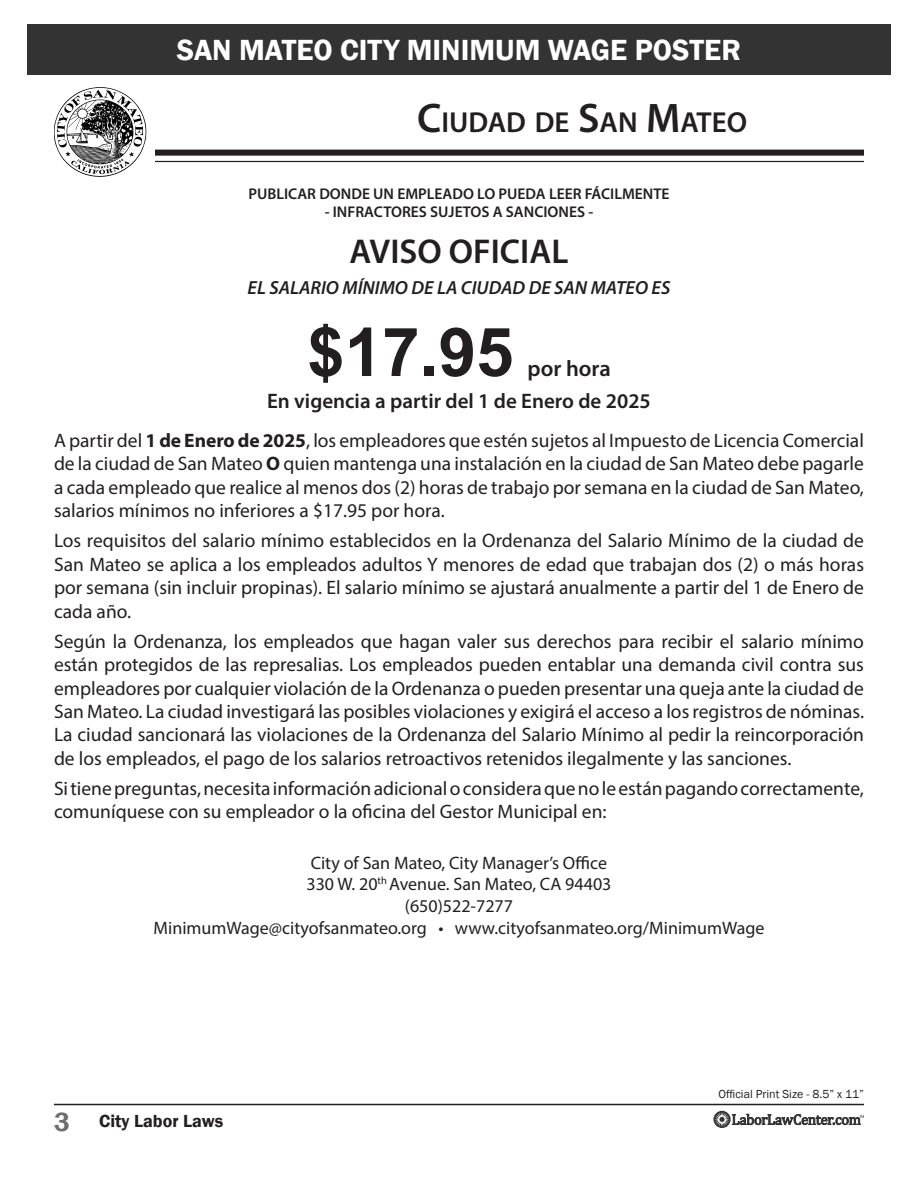
<style>
.page{position:relative;width:918px;height:1188px;background:#fff}
.page>*{position:absolute;margin:0;border:0;box-sizing:border-box;transform-origin:0 0}
.t1{font:700 67.5px "Arial";color:#231f20}
.t2{font:600 34.5px "Myriad Pro";color:#231f20}
.t3{font:600 30px "Franklin Gothic";color:#fff}
.t4{font:600 28.95px "Myriad Pro";color:#231f20}
.t5{font:600 22.5px "Myriad Pro";color:#231f20}
.t6{font:600 21px "Myriad Pro";color:#231f20}
.t7{font:19.5px/23.4px "Myriad Pro";color:#231f20;text-align:justify}
.t8{font:italic 600 19.05px "Myriad Pro";color:#231f20}
.t9{font:18px "Myriad Pro";color:#231f20}
.t10{font:600 18px "Franklin Gothic";color:#231f20}
.t11{font:600 15.6px "Myriad Pro";color:#231f20}
.t12{font:12px "Franklin Gothic";color:#231f20}
.s1{font-size:41.4px}
.s2{font-weight:700}
.s3{font-size:27px;color:#6c6d70}
</style>
<div class="page">
<hr style="left:54px;top:1104px;width:810px;height:1px;background:#231f20">
<svg style="left:713px;top:1111px;width:151px;height:17px"></svg>
<div style="left:27px;top:24px;width:864px;height:50px;background:#323332"></div>
<div style="left:54px;top:150px;width:810px;height:6px;background:#231f20"></div>
<hr style="left:54px;top:161px;width:810px;height:1px;background:#231f20">
<img style="left:54px;top:87px;width:99px;height:90px">
<p class="t3" style="left:177px;top:31px;width:566px">SAN MATEO CITY MINIMUM WAGE POSTER</p>
<p class="t4" style="left:417px;top:104px;width:332px"><span class="s1">C</span>IUDAD DE <span class="s1">S</span>AN <span class="s1">M</span>ATEO</p>
<p class="t11" style="left:248px;top:183px;width:423px">PUBLICAR DONDE UN EMPLEADO LO PUEDA LEER FÁCILMENTE</p>
<p class="t11" style="left:325px;top:202px;width:270px">- INFRACTORES SUJETOS A SANCIONES -</p>
<p class="t2" style="left:350px;top:230px;width:220px">AVISO OFICIAL</p>
<p class="t8" style="left:248px;top:276px;width:424px">EL SALARIO MÍNIMO DE LA CIUDAD DE SAN MATEO ES</p>
<p class="t1" style="left:307px;top:305px;width:208px">$17.95</p>
<p class="t5" style="left:528px;top:354px;width:85px">por hora</p>
<p class="t6" style="left:267px;top:388px;width:385px">En vigencia a partir del 1 de Enero de 2025</p>
<p class="t7" style="left:54px;top:428px;width:812px">A partir del <span class="s2">1 de Enero de 2025</span>, los empleadores que estén sujetos al Impuesto de Licencia Comercial de la ciudad de San Mateo <span class="s2">O</span> quien mantenga una instalación en la ciudad de San Mateo debe pagarle a cada empleado que realice al menos dos (2) horas de trabajo por semana en la ciudad de San Mateo, salarios mínimos no inferiores a $17.95 por hora.</p>
<p class="t7" style="left:54px;top:529px;width:812px">Los requisitos del salario mínimo establecidos en la Ordenanza del Salario Mínimo de la ciudad de San Mateo se aplica a los empleados adultos Y menores de edad que trabajan dos (2) o más horas por semana (sin incluir propinas). El salario mínimo se ajustará anualmente a partir del 1 de Enero de cada año.</p>
<p class="t7" style="left:54px;top:629px;width:812px">Según la Ordenanza, los empleados que hagan valer sus derechos para recibir el salario mínimo están protegidos de las represalias. Los empleados pueden entablar una demanda civil contra sus empleadores por cualquier violación de la Ordenanza o pueden presentar una queja ante la ciudad de San Mateo. La ciudad investigará las posibles violaciones y exigirá el acceso a los registros de nóminas.<br>La ciudad sancionará las violaciones de la Ordenanza del Salario Mínimo al pedir la reincorporación de los empleados, el pago de los salarios retroactivos retenidos ilegalmente y las sanciones.</p>
<p class="t7" style="left:54px;top:776px;width:811px">Si tiene preguntas, necesita información adicional o considera que no le están pagando correctamente, comuníquese con su empleador o la oficina del Gestor Municipal en:</p>
<p class="t9" style="left:311px;top:852px;width:298px">City of San Mateo, City Manager’s Office</p>
<p class="t9" style="left:307px;top:873px;width:306px">330 W. 20<sup>th</sup> Avenue. San Mateo, CA 94403</p>
<p class="t9" style="left:405px;top:895px;width:110px">(650)522-7277</p>
<p class="t9" style="left:153px;top:917px;width:613px">MinimumWage@cityofsanmateo.org • www.cityofsanmateo.org/MinimumWage</p>
<p class="t10" style="left:54px;top:1110px;width:171px"><span class="s3">3</span> City Labor Laws</p>
<p class="t12" style="left:718px;top:1087px;width:147px">Official Print Size - 8.5” x 11”</p>
</div>
